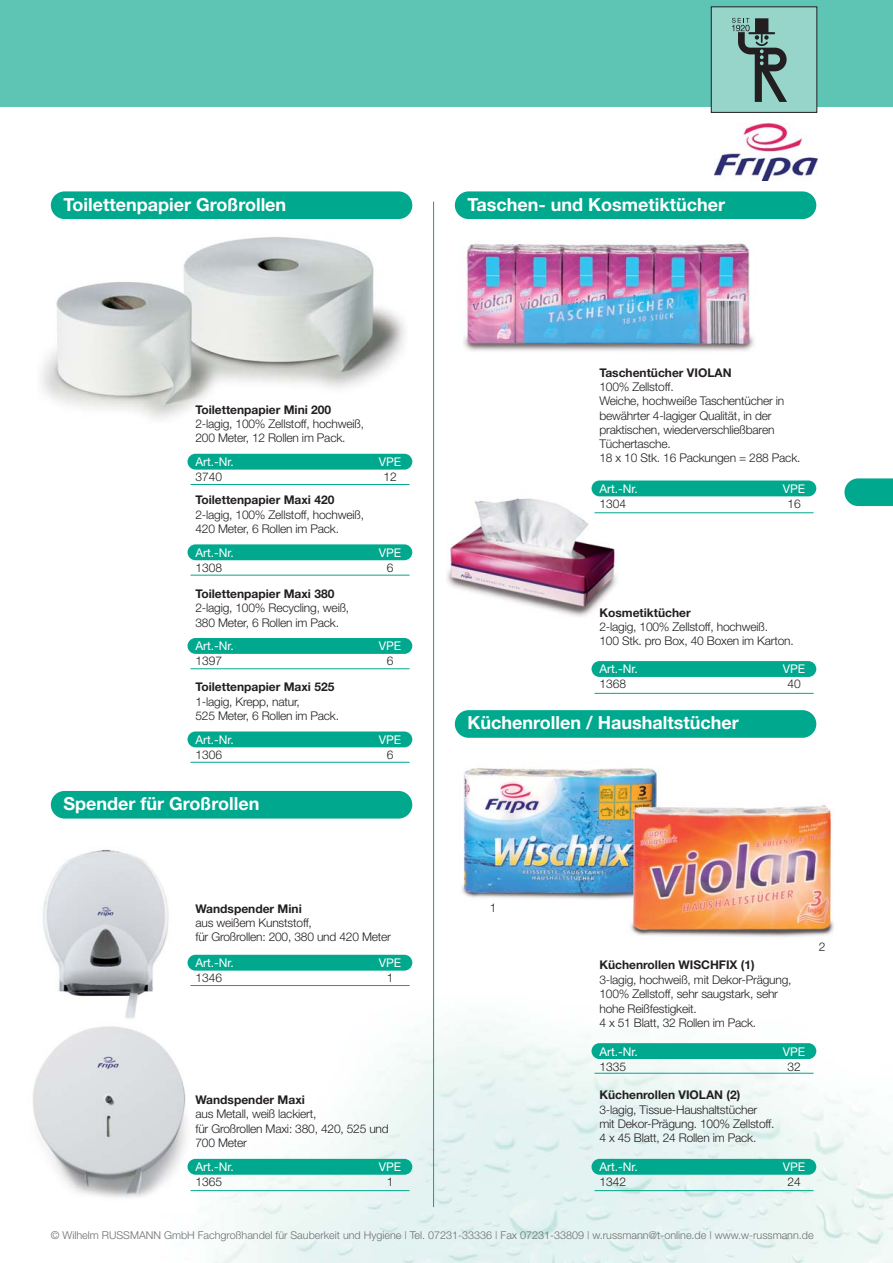
<style>
.page{position:relative;width:893px;height:1263px;background:#fff}
.page>*{position:absolute;margin:0;border:0;box-sizing:border-box;transform-origin:0 0}
.t1{font:700 18px "Helvetica Neue";color:#fff}
.t2{font:300 12px/14.4px "Helvetica Neue";letter-spacing:-.015em;color:#231f20}
.t3{font:700 12px "Helvetica Neue";color:#231f20}
.t4{font:12px "Helvetica Neue";color:#fff}
.t5{font:300 10.8px "Helvetica Neue";color:#6d6e70}
</style>
<div class="page">
<img style="left:0;top:106px;width:892px;height:1157px">
<img style="left:441px;top:751px;width:399px;height:189px">
<div style="left:455px;top:191px;width:361px;height:28px;background:#00a88e;border-radius:14px"></div>
<div style="left:455px;top:710px;width:361px;height:28px;background:#00a88e;border-radius:14px"></div>
<hr style="left:594px;top:1190px;width:219px;height:1px;background:#00a88e">
<div style="left:591px;top:1159px;width:225px;height:16px;background:#00a88e;border-radius:8px"></div>
<hr style="left:594px;top:1073px;width:219px;height:1px;background:#00a88e">
<div style="left:591px;top:1043px;width:225px;height:16px;background:#00a88e;border-radius:8px"></div>
<hr style="left:433px;top:202px;width:1px;height:1005px;background:#00a88e">
<img style="left:446px;top:468px;width:194px;height:157px">
<img style="left:445px;top:235px;width:312px;height:127px">
<div style="left:591px;top:661px;width:225px;height:16px;background:#00a88e;border-radius:8px"></div>
<hr style="left:594px;top:693px;width:219px;height:1px;background:#00a88e">
<div style="left:591px;top:481px;width:225px;height:15px;background:#00a88e;border-radius:8px"></div>
<hr style="left:594px;top:512px;width:219px;height:1px;background:#00a88e">
<img style="left:714px;top:123px;width:103px;height:58px">
<img style="left:27px;top:1022px;width:168px;height:191px">
<img style="left:37px;top:223px;width:370px;height:235px">
<div style="left:51px;top:191px;width:361px;height:28px;background:#00a88e;border-radius:14px"></div>
<div style="left:51px;top:791px;width:361px;height:28px;background:#00a88e;border-radius:14px"></div>
<div style="left:187px;top:454px;width:225px;height:16px;background:#00a88e;border-radius:8px"></div>
<hr style="left:190px;top:484px;width:220px;height:1px;background:#00a88e">
<div style="left:187px;top:544px;width:225px;height:16px;background:#00a88e;border-radius:8px"></div>
<hr style="left:190px;top:575px;width:220px;height:1px;background:#00a88e">
<div style="left:187px;top:638px;width:225px;height:16px;background:#00a88e;border-radius:8px"></div>
<hr style="left:190px;top:668px;width:220px;height:1px;background:#00a88e">
<div style="left:187px;top:732px;width:225px;height:15px;background:#00a88e;border-radius:8px"></div>
<hr style="left:190px;top:762px;width:220px;height:1px;background:#00a88e">
<div style="left:187px;top:955px;width:225px;height:16px;background:#00a88e;border-radius:8px"></div>
<hr style="left:190px;top:985px;width:220px;height:1px;background:#00a88e">
<div style="left:187px;top:1159px;width:225px;height:16px;background:#00a88e;border-radius:8px"></div>
<hr style="left:190px;top:1190px;width:220px;height:1px;background:#00a88e">
<img style="left:33px;top:842px;width:148px;height:179px">
<div style="left:0;top:0;width:892px;height:106px;background:#5ec4b4"></div>
<svg style="left:844px;top:478px;width:48px;height:28px"></svg>
<div style="left:711px;top:7px;width:106px;height:105px;background:#97d5cb"></div>
<svg style="left:732px;top:18px;width:55px;height:84px"></svg>
<div style="left:711px;top:6px;width:106px;height:107px;border:1px solid #231f20"></div>
<h1 class="t1" style="left:64px;top:198px;width:224px">Toilettenpapier Großrollen</h1>
<p class="t3" style="left:195px;top:405px;width:137px">Toilettenpapier Mini 200</p>
<p class="t2" style="left:195px;top:418px;width:170px">2-lagig, 100% Zellstoff, hochweiß,<br>200 Meter, 12 Rollen im Pack.</p>
<p class="t4" style="left:195px;top:458px;width:40px">Art.-Nr.</p>
<p class="t4" style="left:379px;top:458px;width:24px">VPE</p>
<p class="t2" style="left:195px;top:471px;width:28px">3740</p>
<p class="t2" style="left:383px;top:471px;width:15px">12</p>
<p class="t3" style="left:195px;top:496px;width:140px">Toilettenpapier Maxi 420</p>
<p class="t2" style="left:195px;top:508px;width:170px">2-lagig, 100% Zellstoff, hochweiß,<br>420 Meter, 6 Rollen im Pack.</p>
<p class="t4" style="left:195px;top:548px;width:40px">Art.-Nr.</p>
<p class="t4" style="left:379px;top:548px;width:24px">VPE</p>
<p class="t2" style="left:195px;top:561px;width:28px">1308</p>
<p class="t2" style="left:387px;top:561px;width:8px">6</p>
<p class="t3" style="left:195px;top:589px;width:140px">Toilettenpapier Maxi 380</p>
<p class="t2" style="left:195px;top:602px;width:155px">2-lagig, 100% Recycling, weiß,<br>380 Meter, 6 Rollen im Pack.</p>
<p class="t4" style="left:195px;top:642px;width:40px">Art.-Nr.</p>
<p class="t4" style="left:379px;top:642px;width:24px">VPE</p>
<p class="t2" style="left:195px;top:655px;width:28px">1397</p>
<p class="t2" style="left:387px;top:655px;width:8px">6</p>
<p class="t3" style="left:195px;top:683px;width:140px">Toilettenpapier Maxi 525</p>
<p class="t2" style="left:195px;top:695px;width:145px">1-lagig, Krepp, natur,<br>525 Meter, 6 Rollen im Pack.</p>
<p class="t4" style="left:195px;top:735px;width:40px">Art.-Nr.</p>
<p class="t4" style="left:379px;top:735px;width:24px">VPE</p>
<p class="t2" style="left:195px;top:749px;width:28px">1306</p>
<p class="t2" style="left:387px;top:749px;width:8px">6</p>
<h1 class="t1" style="left:64px;top:797px;width:197px">Spender für Großrollen</h1>
<p class="t3" style="left:195px;top:904px;width:108px">Wandspender Mini</p>
<p class="t2" style="left:195px;top:917px;width:197px">aus weißem Kunststoff,<br>für Großrollen: 200, 380 und 420 Meter</p>
<p class="t4" style="left:195px;top:959px;width:40px">Art.-Nr.</p>
<p class="t4" style="left:379px;top:959px;width:24px">VPE</p>
<p class="t2" style="left:195px;top:972px;width:28px">1346</p>
<p class="t2" style="left:387px;top:972px;width:8px">1</p>
<p class="t3" style="left:195px;top:1095px;width:111px">Wandspender Maxi</p>
<p class="t2" style="left:195px;top:1108px;width:195px">aus Metall, weiß lackiert,<br>für Großrollen Maxi: 380, 420, 525 und<br>700 Meter</p>
<p class="t4" style="left:195px;top:1163px;width:40px">Art.-Nr.</p>
<p class="t4" style="left:379px;top:1163px;width:24px">VPE</p>
<p class="t2" style="left:195px;top:1176px;width:28px">1365</p>
<p class="t2" style="left:387px;top:1176px;width:8px">1</p>
<h1 class="t1" style="left:468px;top:198px;width:259px">Taschen- und Kosmetiktücher</h1>
<p class="t3" style="left:599px;top:368px;width:134px">Taschentücher VIOLAN</p>
<p class="t2" style="left:599px;top:381px;width:203px">100% Zellstoff.<br>Weiche, hochweiße Taschentücher in bewährter 4-lagiger Qualität, in der praktischen, wiederverschließbaren<br>Tüchertasche.<br>18 x 10 Stk. 16 Packungen = 288 Pack.</p>
<p class="t4" style="left:599px;top:484px;width:40px">Art.-Nr.</p>
<p class="t4" style="left:783px;top:484px;width:24px">VPE</p>
<p class="t2" style="left:599px;top:498px;width:28px">1304</p>
<p class="t2" style="left:787px;top:498px;width:15px">16</p>
<p class="t3" style="left:599px;top:608px;width:93px">Kosmetiktücher</p>
<p class="t2" style="left:599px;top:621px;width:196px">2-lagig, 100% Zellstoff, hochweiß.<br>100 Stk. pro Box, 40 Boxen im Karton.</p>
<p class="t4" style="left:599px;top:665px;width:40px">Art.-Nr.</p>
<p class="t4" style="left:783px;top:665px;width:24px">VPE</p>
<p class="t2" style="left:599px;top:678px;width:28px">1368</p>
<p class="t2" style="left:787px;top:678px;width:15px">40</p>
<h1 class="t1" style="left:468px;top:717px;width:273px">Küchenrollen / Haushaltstücher</h1>
<p class="t2" style="left:490px;top:902px;width:8px">1</p>
<p class="t3" style="left:599px;top:961px;width:157px">Küchenrollen WISCHFIX (1)</p>
<p class="t2" style="left:599px;top:974px;width:194px">3-lagig, hochweiß, mit Dekor-Prägung,<br>100% Zellstoff, sehr saugstark, sehr hohe Reißfestigkeit.<br>4 x 51 Blatt, 32 Rollen im Pack.</p>
<p class="t4" style="left:599px;top:1047px;width:40px">Art.-Nr.</p>
<p class="t4" style="left:783px;top:1047px;width:24px">VPE</p>
<p class="t2" style="left:599px;top:1060px;width:28px">1335</p>
<p class="t2" style="left:787px;top:1060px;width:15px">32</p>
<p class="t3" style="left:599px;top:1091px;width:142px">Küchenrollen VIOLAN (2)</p>
<p class="t2" style="left:599px;top:1103px;width:177px">3-lagig, Tissue-Haushaltstücher mit Dekor-Prägung. 100% Zellstoff.<br>4 x 45 Blatt, 24 Rollen im Pack.</p>
<p class="t4" style="left:599px;top:1163px;width:40px">Art.-Nr.</p>
<p class="t4" style="left:783px;top:1163px;width:24px">VPE</p>
<p class="t2" style="left:599px;top:1176px;width:28px">1342</p>
<p class="t2" style="left:787px;top:1176px;width:15px">24</p>
<p class="t2" style="left:819px;top:940px;width:8px">2</p>
<p class="t5" style="left:51px;top:1231px;width:764px">© Wilhelm RUSSMANN GmbH Fachgroßhandel für Sauberkeit und Hygiene | Tel. 07231-33336 | Fax 07231-33809 | w.russmann@t-online.de | www.w-russmann.de</p>
</div>
